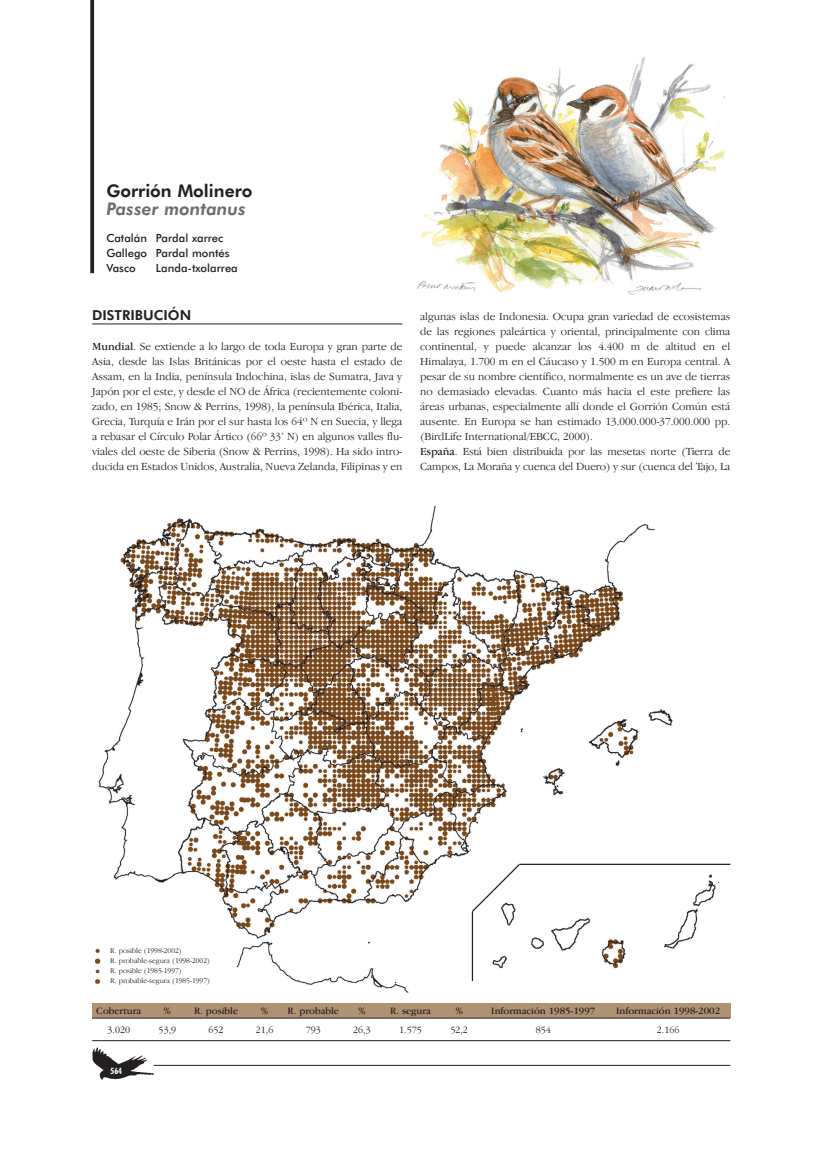
<style>
.page{position:relative;width:819px;height:1156px;background:#fff}
.page>*{position:absolute;margin:0;border:0;box-sizing:border-box;transform-origin:0 0}
.t1{font:800 17.5px "Futura BT";color:#231f20}
.t2{font:italic 800 17.5px "Futura BT";color:#6c6d70}
.t3{font:800 13.75px "Futura BT";color:#231f20}
.t4{font:300 11.25px/15px "Garamond IT Cby BT";color:#231f20;text-align:justify}
.t5{font:500 11.25px/15px "Futura BT";color:#231f20}
.t6{font:10px "Garamond IT Cby BT";color:#231f20}
.t7{font:300 10px "Garamond IT Cby BT";color:#231f20}
.t8{font:700 condensed 8.75px "Futura BT";color:#fff}
.t9{font:300 7.5px/10px "Garamond IT Cby BT";color:#231f20}
.s1{font-weight:400}
</style>
<div class="page">
<img style="left:98px;top:505px;width:620px;height:487px">
<div style="left:92px;top:1002px;width:638px;height:15px;background:#b09171"></div>
<hr style="left:92px;top:1017px;width:638px;height:1px;background:#231f20">
<hr style="left:92px;top:1040px;width:638px;height:1px;background:#231f20">
<img style="left:94px;top:944px;width:14px;height:41px">
<hr style="left:472px;top:911px;width:1px;height:69px;background:#231f20">
<svg style="left:470px;top:862px;width:51px;height:51px"></svg>
<hr style="left:519px;top:863px;width:211px;height:1px;background:#231f20">
<img style="left:417px;top:57px;width:308px;height:237px">
<hr style="left:92px;top:323px;width:310px;height:1px;background:#231f20">
<svg style="left:90px;top:0;width:4px;height:273px"></svg>
<img style="left:92px;top:1047px;width:68px;height:33px">
<hr style="left:154px;top:1064px;width:576px;height:1px;background:#231f20">
<h1 class="t1" style="left:106px;top:184px;width:148px">Gorrión Molinero</h1>
<h1 class="t2" style="left:106px;top:202px;width:141px">Passer montanus</h1>
<p class="t5" style="left:106px;top:232px;width:125px">Catalán Pardal xarrec<br>Gallego Pardal montés<br>Vasco</p>
<p class="t5" style="left:156px;top:262px;width:83px">Landa-txolarrea</p>
<p class="t3" style="left:92px;top:309px;width:101px">DISTRIBUCIÓN</p>
<p class="t4" style="left:92px;top:340px;width:312px"><span class="s1">Mundial</span>. Se extiende a lo largo de toda Europa y gran parte de Asia, desde las Islas Británicas por el oeste hasta el estado de Assam, en la India, península Indochina, islas de Sumatra, Java y Japón por el este, y desde el NO de África (recientemente coloni&shy;zado, en 1985; Snow &amp; Perrins, 1998), la península Ibérica, Italia, Grecia, Turquía e Irán por el sur hasta los 64º N en Suecia, y llega a rebasar el Círculo Polar Ártico (66º 33’ N) en algunos valles flu&shy;viales del oeste de Siberia (Snow &amp; Perrins, 1998). Ha sido intro&shy;ducida en Estados Unidos, Australia, Nueva Zelanda, Filipinas y en</p>
<p class="t4" style="left:420px;top:310px;width:312px;text-align:left">algunas islas de Indonesia. Ocupa gran variedad de ecosistemas de las regiones paleártica y oriental, principalmente con clima continental, y puede alcanzar los 4.400 m de altitud en el Himalaya, 1.700 m en el Cáucaso y 1.500 m en Europa central. A pesar de su nombre científico, normalmente es un ave de tierras no demasiado elevadas. Cuanto más hacia el este prefiere las áreas urbanas, especialmente allí donde el Gorrión Común está ausente. En Europa se han estimado 13.000.000-37.000.000 pp. (BirdLife International/EBCC, 2000).<br><span class="s1">España</span>. Está bien distribuida por las mesetas norte (Tierra de Campos, La Moraña y cuenca del Duero) y sur (cuenca del Tajo, La</p>
<p class="t9" style="left:110px;top:946px;width:101px">R. posible (1998-2002)<br>R. probable-segura (1998-2002)<br>R. posible (1985-1997)<br>R. probable-segura (1985-1997)</p>
<p class="t6" style="left:96px;top:1007px;width:46px">Cobertura</p>
<p class="t7" style="left:107px;top:1025px;width:24px">3.020</p>
<p class="t8" style="left:110px;top:1066px;width:13px">564</p>
<p class="t6" style="left:164px;top:1007px;width:9px">%</p>
<p class="t7" style="left:159px;top:1025px;width:19px">53,9</p>
<p class="t6" style="left:194px;top:1007px;width:46px">R. posible</p>
<p class="t7" style="left:208px;top:1025px;width:17px">652</p>
<p class="t6" style="left:261px;top:1007px;width:9px">%</p>
<p class="t7" style="left:256px;top:1025px;width:19px">21,6</p>
<p class="t6" style="left:287px;top:1007px;width:53px">R. probable</p>
<p class="t7" style="left:306px;top:1025px;width:17px">793</p>
<p class="t6" style="left:358px;top:1007px;width:9px">%</p>
<p class="t7" style="left:353px;top:1025px;width:19px">26,3</p>
<p class="t6" style="left:390px;top:1007px;width:42px">R. segura</p>
<p class="t7" style="left:399px;top:1025px;width:24px">1.575</p>
<p class="t6" style="left:455px;top:1007px;width:9px">%</p>
<p class="t7" style="left:450px;top:1025px;width:19px">52,2</p>
<p class="t6" style="left:491px;top:1007px;width:105px">Información 1985-1997</p>
<p class="t7" style="left:535px;top:1025px;width:17px">854</p>
<p class="t6" style="left:616px;top:1007px;width:105px">Información 1998-2002</p>
<p class="t7" style="left:656px;top:1025px;width:24px">2.166</p>
</div>
